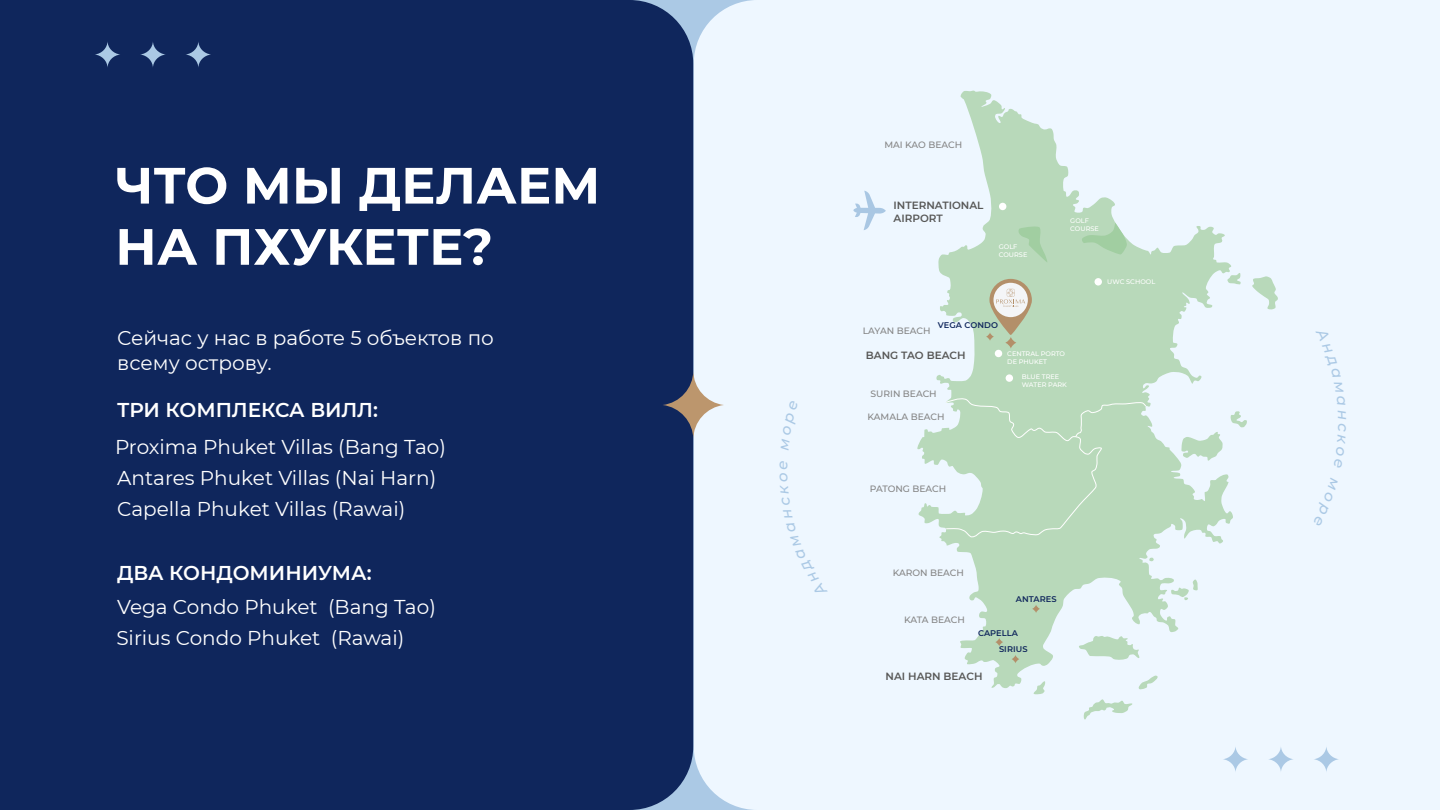
<style>
.page{position:relative;width:1440px;height:810px;background:#fff}
.page>*{position:absolute;margin:0;border:0;box-sizing:border-box;transform-origin:0 0}
.t1{font:700 51px/61.2px "Montserrat";color:#fff}
.t2{font:20.02px/25px "Montserrat";color:#fff}
.t3{font:600 20.02px "Montserrat";color:#fff}
.t4{font:600 10.5px/13.1px "Montserrat";color:#575756}
.t5{font:500 9.15px "Montserrat";color:#848484}
.t6{font:600 8.25px "Montserrat";letter-spacing:.01em;color:#0f265c}
.t7{font:500 6.52px/7.9px "Montserrat";color:#fff}
</style>
<div class="page">
<div style="left:694px;top:0;width:746px;height:810px;background:#eef7ff"></div>
<div style="left:0;top:0;width:693px;height:810px;background:#0f265c"></div>
<svg style="left:186px;top:41px;width:25px;height:27px"></svg>
<svg style="left:140px;top:41px;width:26px;height:27px"></svg>
<svg style="left:95px;top:41px;width:25px;height:27px"></svg>
<svg style="left:1314px;top:746px;width:25px;height:27px"></svg>
<svg style="left:1268px;top:746px;width:26px;height:27px"></svg>
<svg style="left:1223px;top:746px;width:25px;height:27px"></svg>
<svg style="left:663px;top:370px;width:61px;height:70px;background:#91919a"></svg>
<svg style="left:917px;top:90px;width:316px;height:598px;background:#d6eae1"></svg>
<svg style="left:1227px;top:273px;width:14px;height:11px"></svg>
<svg style="left:1252px;top:276px;width:26px;height:34px"></svg>
<svg style="left:1230px;top:411px;width:17px;height:16px"></svg>
<svg style="left:1181px;top:431px;width:42px;height:30px"></svg>
<svg style="left:1171px;top:579px;width:27px;height:21px"></svg>
<svg style="left:1149px;top:557px;width:5px;height:4px"></svg>
<svg style="left:1079px;top:636px;width:61px;height:24px"></svg>
<svg style="left:1138px;top:676px;width:20px;height:14px"></svg>
<svg style="left:1083px;top:699px;width:50px;height:21px"></svg>
<svg style="left:1033px;top:681px;width:12px;height:14px"></svg>
<svg style="left:1016px;top:226px;width:32px;height:37px"></svg>
<svg style="left:1082px;top:223px;width:45px;height:32px"></svg>
<svg style="left:946px;top:397px;width:200px;height:140px;background:#bcdbbf"></svg>
<div style="left:1006px;top:374px;width:7px;height:8px;background:#fff;border-radius:50%"></div>
<div style="left:995px;top:350px;width:7px;height:7px;background:#fff;border-radius:50%"></div>
<div style="left:1095px;top:278px;width:7px;height:8px;background:#fff;border-radius:50%"></div>
<div style="left:999px;top:203px;width:7px;height:7px;background:#fff;border-radius:50%"></div>
<svg style="left:853px;top:191px;width:33px;height:39px"></svg>
<svg style="left:1012px;top:655px;width:7px;height:8px"></svg>
<svg style="left:995px;top:638px;width:8px;height:8px"></svg>
<svg style="left:986px;top:333px;width:8px;height:8px"></svg>
<svg style="left:1032px;top:605px;width:8px;height:8px"></svg>
<svg style="left:1005px;top:337px;width:11px;height:11px"></svg>
<svg style="left:989px;top:279px;width:43px;height:56px"></svg>
<div style="left:1316px;top:327px;width:30px;height:141px;background:#eef7ff"></div>
<svg style="left:1313px;top:477px;width:25px;height:49px"></svg>
<div style="left:779px;top:461px;width:49px;height:137px;background:#eef7ff"></div>
<svg style="left:780px;top:400px;width:18px;height:50px"></svg>
<h1 class="t1" style="left:115px;top:155px;width:487px">ЧТО МЫ ДЕЛАЕМ<br>НА ПХУКЕТЕ?</h1>
<p class="t2" style="left:117px;top:326px;width:378px">Сейчас у нас в работе 5 объектов по всему острову.</p>
<p class="t3" style="left:117px;top:398px;width:263px">ТРИ КОМПЛЕКСА ВИЛЛ:</p>
<p class="t2" style="left:115px;top:431px;width:333px;line-height:31.2px">Proxima Phuket Villas (Bang Tao)<br>Antares Phuket Villas (Nai Harn)</p>
<p class="t2" style="left:117px;top:497px;width:290px">Capella Phuket Villas (Rawai)</p>
<p class="t3" style="left:117px;top:560px;width:256px">ДВА КОНДОМИНИУМА:</p>
<p class="t2" style="left:116px;top:592px;width:321px;line-height:30.3px">Vega Condo Phuket (Bang Tao)<br>Sirius Condo Phuket (Rawai)</p>
<p class="t5" style="left:884px;top:139px;width:79px">MAI KAO BEACH</p>
<p class="t4" style="left:894px;top:199px;width:92px">INTERNATIONAL<br>AIRPORT</p>
<p class="t7" style="left:999px;top:243px;width:30px">GOLF<br>COURSE</p>
<p class="t7" style="left:1070px;top:217px;width:30px">GOLF<br>COURSE</p>
<p class="t7" style="left:1107px;top:278px;width:49px">UWC SCHOOL</p>
<p class="t6" style="left:938px;top:320px;width:62px">VEGA CONDO</p>
<p class="t5" style="left:863px;top:325px;width:69px">LAYAN BEACH</p>
<p class="t4" style="left:866px;top:348px;width:101px">BANG TAO BEACH</p>
<p class="t5" style="left:871px;top:388px;width:68px">SURIN BEACH</p>
<p class="t5" style="left:868px;top:411px;width:79px">KAMALA BEACH</p>
<p class="t7" style="left:1007px;top:350px;width:59px">CENTRAL PORTO<br>DE PHUKET</p>
<p class="t7" style="left:1022px;top:373px;width:47px">BLUE TREE<br>WATER PARK</p>
<p class="t5" style="left:870px;top:483px;width:78px">PATONG BEACH</p>
<p class="t5" style="left:893px;top:567px;width:73px">KARON BEACH</p>
<p class="t5" style="left:904px;top:614px;width:62px">KATA BEACH</p>
<p class="t6" style="left:1016px;top:594px;width:42px">ANTARES</p>
<p class="t6" style="left:978px;top:628px;width:42px">CAPELLA</p>
<p class="t6" style="left:999px;top:644px;width:30px">SIRIUS</p>
<p class="t4" style="left:886px;top:670px;width:98px">NAI HARN BEACH</p>
</div>
